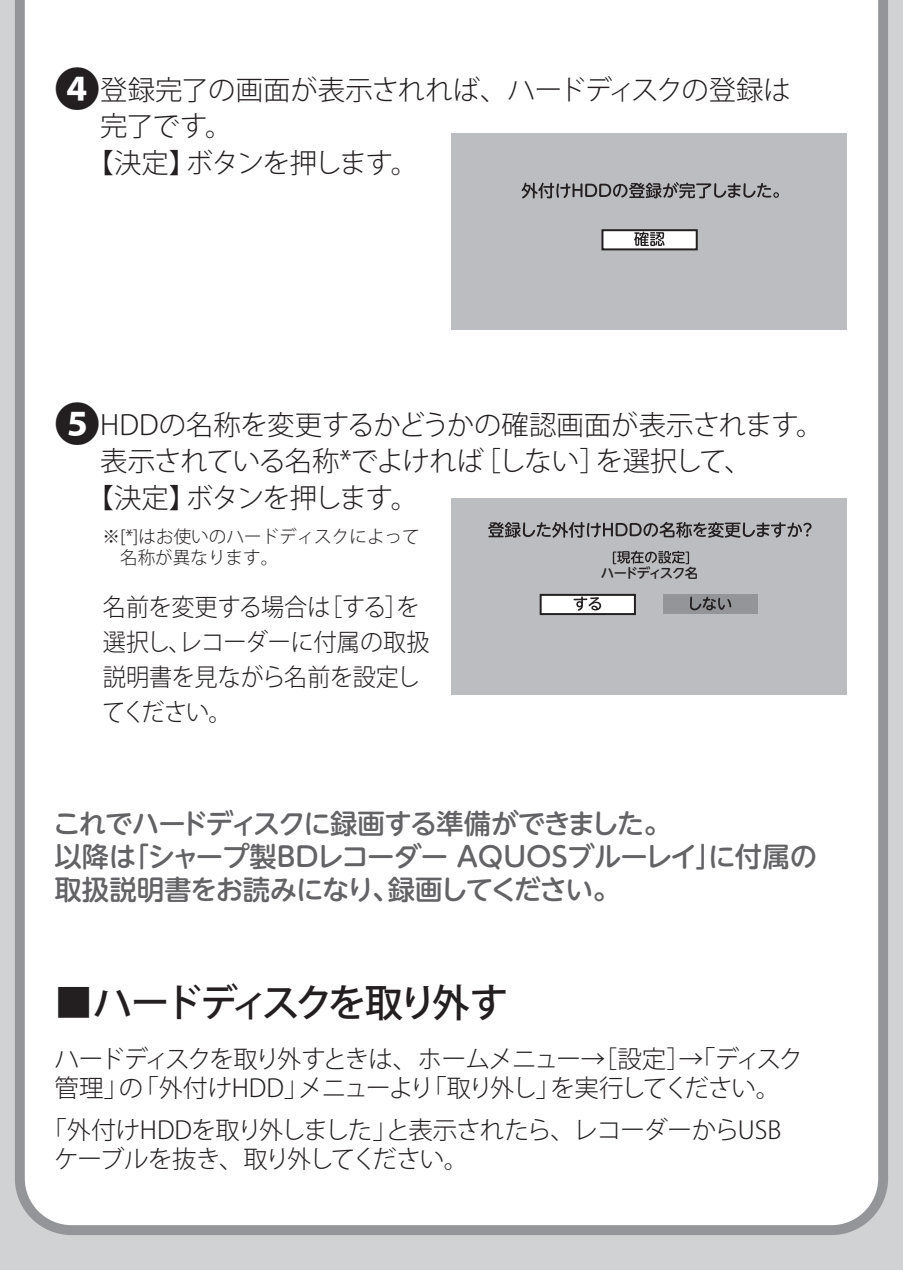
<style>
.page{position:relative;width:903px;height:1270px;background:#d1d2d4}
.page>*{position:absolute;margin:0;border:0;box-sizing:border-box;transform-origin:0 0}
.t1{font:500 38.5px "Koz Go Pro";letter-spacing:-.13em;color:#231f20}
.t2{font:500 27.3px/32.9px "UD Shin M Go Pro";letter-spacing:-.035em;color:#636366}
.t3{font:300 27.3px "Koz Go Pro";color:#231f20}
.t4{font:300 27.3px "Koz Go Pro";letter-spacing:-.025em;color:#231f20}
.t5{font:300 27.3px "Koz Go Pro";letter-spacing:-.045em;color:#231f20}
.t6{font:300 24.5px/29.4px "Koz Go Pro";letter-spacing:-.09em;color:#231f20}
.t7{font:300 24.5px/29.4px "Koz Go Pro";letter-spacing:-.04em;color:#231f20}
.t8{font:300 24.5px/35px "Koz Go Pro";letter-spacing:-.02em;color:#231f20;scale:.95 1}
.t9{font:300 17.5px/21px "Koz Go Pro";color:#231f20}
.t10{font:500 13.3px "UD Shin M Go Pro";letter-spacing:-.09em;color:#231f20}
.s1{font-weight:500;font-size:45.85px}
</style>
<div class="page">
<div style="left:15px;top:0;width:873px;height:1235px;background:#fff"></div>
<div style="left:451px;top:498px;width:395px;height:197px;background:#bcbdc0"></div>
<div style="left:540px;top:594px;width:96px;height:21px;background:#fff;border:2px solid #231f20"></div>
<div style="left:663px;top:595px;width:94px;height:19px;background:#939598"></div>
<svg style="left:690px;top:597px;width:41px;height:13px"></svg>
<svg style="left:573px;top:596px;width:28px;height:15px"></svg>
<svg style="left:488px;top:522px;width:323px;height:16px"></svg>
<svg style="left:613px;top:551px;width:76px;height:13px"></svg>
<div style="left:451px;top:133px;width:395px;height:197px;background:#bcbdc0"></div>
<div style="left:601px;top:229px;width:97px;height:21px;background:#fff;border:2px solid #231f20"></div>
<svg style="left:634px;top:232px;width:30px;height:14px"></svg>
<svg style="left:522px;top:182px;width:257px;height:17px"></svg>
<p class="t3" style="left:55px;top:72px;width:738px"><span class="s1">❹</span>登録完了の画面が表示されれば、ハードディスクの登録は</p>
<p class="t4" style="left:100px;top:108px;width:134px">完了です。</p>
<p class="t5" style="left:87px;top:145px;width:333px">【決定】ボタンを押します。</p>
<p class="t3" style="left:55px;top:407px;width:770px"><span class="s1">❺</span>HDDの名称を変更するかどうかの確認画面が表示されます。</p>
<p class="t4" style="left:100px;top:443px;width:653px">表示されている名称*でよければ［しない］を選択して、</p>
<p class="t5" style="left:87px;top:480px;width:333px">【決定】ボタンを押します。</p>
<p class="t9" style="left:103px;top:526px;width:319px">※[*]はお使いのハードディスクによって　名称が異なります。</p>
<p class="t8" style="left:102px;top:590px;width:346px">名前を変更する場合は［する］を選択し、レコーダーに付属の取扱説明書を見ながら名前を設定してください。</p>
<p class="t10" style="left:601px;top:562px;width:99px">ハードディスク名</p>
<p class="t2" style="left:53px;top:806px;width:765px">これでハードディスクに録画する準備ができました。<br>以降は「シャープ製BDレコーダー AQUOSブルーレイ」に付属の取扱説明書をお読みになり、録画してください。</p>
<h1 class="t1" style="left:55px;top:978px;width:455px">■ハードディスクを取り外す</h1>
<p class="t6" style="left:55px;top:1044px;width:750px">ハードディスクを取り外すときは、ホームメニュー→［設定］→「ディスク管理」の「外付けHDD」メニューより「取り外し」を実行してください。</p>
<p class="t7" style="left:54px;top:1115px;width:729px;text-indent:-12px">「外付けHDDを取り外しました」と表示されたら、レコーダーからUSBケーブルを抜き、取り外してください。</p>
</div>
